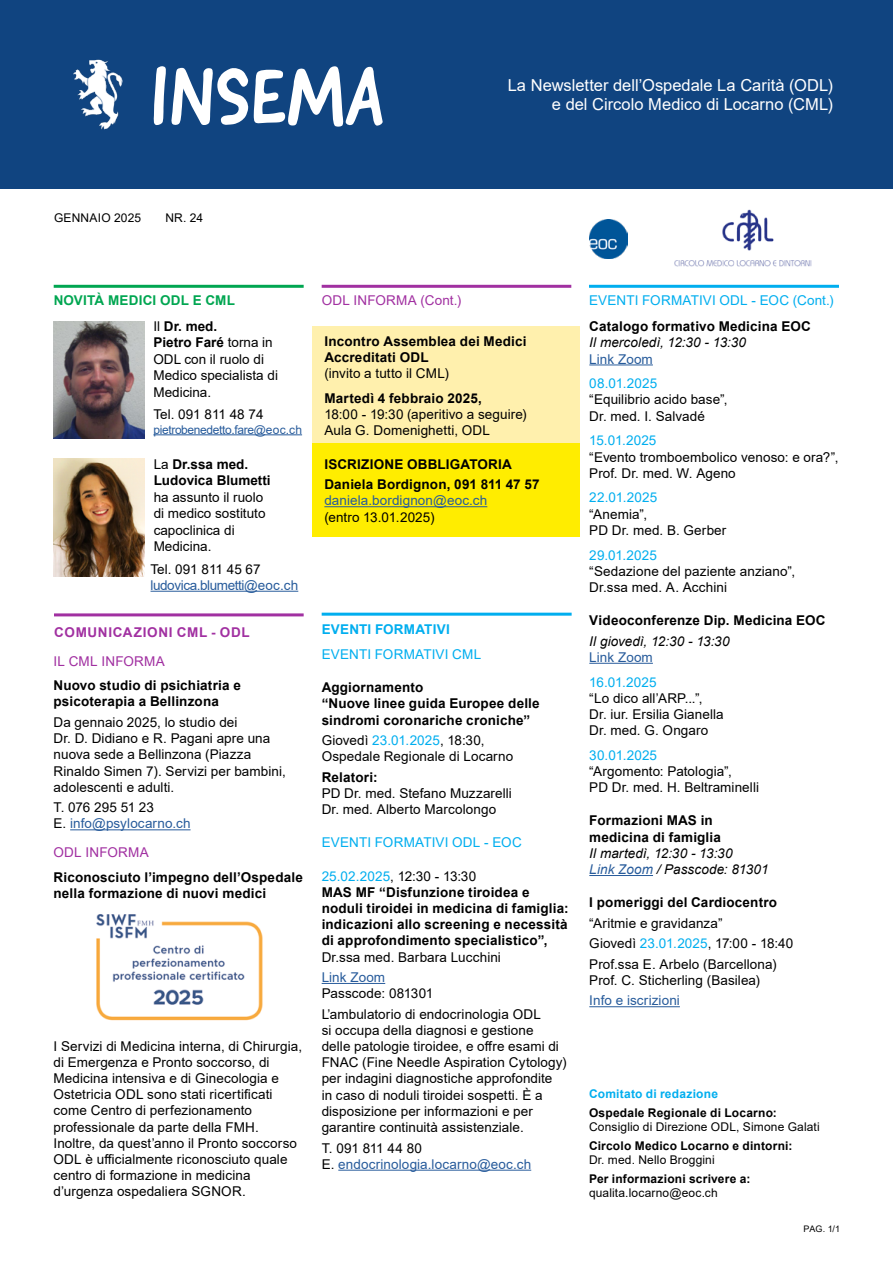
<style>
.page{position:relative;width:893px;height:1263px;background:#fff}
.page>*{position:absolute;margin:0;border:0;box-sizing:border-box;transform-origin:0 0}
.t1{font:81px "Good Dog New";color:#fff}
.t2{font:16.5px/19.8px "Arial";color:#fff;text-align:right}
.t3{font:13.5px/16.2px "Arial";letter-spacing:.005em;color:#000}
.t4{font:700 13.5px/16.2px "Arial";letter-spacing:.01em;color:#000}
.t5{font:13.5px/16.2px "Arial";letter-spacing:.005em;color:#275b9b}
.t6{font:13.5px "Arial";letter-spacing:.01em;color:#00aeef}
.t7{font:italic 13.5px/16.2px "Arial";letter-spacing:.005em;color:#000}
.t8{font:13.5px "Arial";letter-spacing:.015em;color:#a130a1}
.t9{font:13.5px "Arial";letter-spacing:-.03em;color:#275b9b}
.t10{font:700 13.5px "Arial";letter-spacing:.05em;color:#a130a1}
.t11{font:700 13.5px "Arial";letter-spacing:.01em;color:#00a651}
.t12{font:700 13.5px "Arial";letter-spacing:.015em;color:#00aeef}
.t13{font:12px "Arial";letter-spacing:.015em;color:#000}
.t14{font:700 12px "Arial";letter-spacing:.015em;color:#000}
.t15{font:12px "Arial";letter-spacing:-.03em;color:#275b9b}
.t16{font:700 12px "Arial";letter-spacing:.015em;color:#00aeef}
.t17{font:9px "Arial";color:#000}
.s1{font-weight:700}
.s2{font-weight:400}
.s3{color:#000}
.s4{color:#00aeef}
.s5{font-weight:400;color:#00aeef}
.s6{color:#275b9b}
</style>
<div class="page">
<div style="left:312px;top:340px;width:268px;height:197px;background:#ffed00"></div>
<div style="left:312px;top:326px;width:268px;height:117px;background:#fff0ad"></div>
<div style="left:0;top:0;width:893px;height:189px;background:#104480"></div>
<img style="left:73px;top:59px;width:50px;height:71px">
<img style="left:589px;top:220px;width:39px;height:38px">
<img style="left:674px;top:209px;width:138px;height:58px">
<hr style="left:54px;top:613px;width:250px;height:3px;background:#a130a1">
<hr style="left:589px;top:285px;width:250px;height:3px;background:#00aeef">
<hr style="left:54px;top:285px;width:250px;height:3px;background:#00a651">
<hr style="left:589px;top:364px;width:64px;height:1px;background:#275b9b">
<hr style="left:589px;top:663px;width:64px;height:1px;background:#275b9b">
<hr style="left:589px;top:875px;width:64px;height:1px;background:#275b9b">
<hr style="left:589px;top:1006px;width:91px;height:1px;background:#275b9b">
<img style="left:54px;top:321px;width:90px;height:117px">
<hr style="left:153px;top:434px;width:149px;height:1px;background:#275b9b">
<hr style="left:322px;top:285px;width:249px;height:3px;background:#a130a1">
<hr style="left:70px;top:829px;width:121px;height:1px;background:#275b9b">
<img style="left:54px;top:459px;width:90px;height:117px">
<hr style="left:151px;top:591px;width:147px;height:1px;background:#275b9b">
<hr style="left:322px;top:613px;width:250px;height:3px;background:#00aeef">
<hr style="left:322px;top:983px;width:63px;height:1px;background:#275b9b">
<hr style="left:338px;top:1170px;width:193px;height:1px;background:#275b9b">
<hr style="left:324px;top:506px;width:163px;height:1px;background:#275b9b">
<img style="left:96px;top:914px;width:167px;height:107px">
<h1 class="t1" style="left:151px;top:44px;width:234px">INSEMA</h1>
<p class="t13" style="left:54px;top:210px;width:89px">GENNAIO 2025</p>
<p class="t13" style="left:165px;top:210px;width:39px">NR. 24</p>
<p class="t11" style="left:54px;top:291px;width:183px">NOVITÀ MEDICI ODL E CML</p>
<p class="t8" style="left:322px;top:291px;width:141px">ODL INFORMA (Cont.)</p>
<p class="t2" style="left:508px;top:75px;width:327px">La Newsletter dell’Ospedale La Carità (ODL) e del Circolo Medico di Locarno (CML)</p>
<p class="t6" style="left:589px;top:291px;width:246px">EVENTI FORMATIVI ODL - EOC (Cont.)</p>
<p class="t3" style="left:153px;top:318px;width:126px">Il <span class="s1">Dr. med.<br>Pietro Faré</span> torna in<br>ODL con il ruolo di<br>Medico specialista di<br>Medicina.</p>
<p class="t3" style="left:153px;top:406px;width:112px">Tel. 091 811 48 74</p>
<p class="t15" style="left:153px;top:421px;width:150px">pietrobenedetto.fare@eoc.ch</p>
<p class="t4" style="left:154px;top:456px;width:119px"><span class="s2">La</span> Dr.ssa med.<br>Ludovica Blumetti</p>
<p class="t3" style="left:154px;top:488px;width:113px">ha assunto il ruolo di medico sostituto capoclinica di<br>Medicina.</p>
<p class="t3" style="left:151px;top:561px;width:112px">Tel. 091 811 45 67</p>
<p class="t9" style="left:151px;top:576px;width:149px">ludovica.blumetti@eoc.ch</p>
<p class="t10" style="left:54px;top:622px;width:197px">COMUNICAZIONI CML - ODL</p>
<p class="t8" style="left:54px;top:651px;width:113px">IL CML INFORMA</p>
<p class="t4" style="left:54px;top:678px;width:189px">Nuovo studio di psichiatria e psicoterapia a Bellinzona</p>
<p class="t3" style="left:54px;top:714px;width:234px">Da gennaio 2025, lo studio dei<br>Dr. D. Didiano e R. Pagani apre una nuova sede a Bellinzona (Piazza<br>Rinaldo Simen 7). Servizi per bambini, adolescenti e adulti.</p>
<p class="t5" style="left:54px;top:799px;width:139px"><span class="s3">T. 076 295 51 23<br>E.</span> info@psylocarno.ch</p>
<p class="t8" style="left:54px;top:843px;width:97px">ODL INFORMA</p>
<p class="t4" style="left:54px;top:869px;width:251px">Riconosciuto l’impegno dell’Ospedale nella formazione di nuovi medici</p>
<p class="t3" style="left:54px;top:1038px;width:250px">I Servizi di Medicina interna, di Chirurgia, di Emergenza e Pronto soccorso, di Medicina intensiva e di Ginecologia e Ostetricia ODL sono stati ricertificati come Centro di perfezionamento professionale da parte della FMH.<br>Inoltre, da quest’anno il Pronto soccorso ODL è ufficialmente riconosciuto quale centro di formazione in medicina d’urgenza ospedaliera SGNOR.</p>
<p class="t4" style="left:324px;top:333px;width:204px">Incontro Assemblea dei Medici<br>Accreditati ODL</p>
<p class="t3" style="left:324px;top:365px;width:126px">(invito a tutto il CML)</p>
<p class="t4" style="left:324px;top:390px;width:159px">Martedì 4 febbraio 2025,</p>
<p class="t3" style="left:324px;top:406px;width:204px">18:00 - 19:30 (aperitivo a seguire)<br>Aula G. Domenighetti, ODL</p>
<p class="t4" style="left:324px;top:454px;width:217px;line-height:20.4px">ISCRIZIONE OBBLIGATORIA<br>Daniela Bordignon, 091 811 47 57</p>
<p class="t5" style="left:324px;top:492px;width:164px">daniela.bordignon@eoc.ch</p>
<p class="t3" style="left:324px;top:509px;width:112px">(entro 13.01.2025)</p>
<p class="t12" style="left:322px;top:619px;width:130px">EVENTI FORMATIVI</p>
<p class="t6" style="left:322px;top:645px;width:161px">EVENTI FORMATIVI CML</p>
<p class="t4" style="left:322px;top:679px;width:220px">Aggiornamento<br>“Nuove linee guida Europee delle sindromi coronariche croniche”</p>
<p class="t3" style="left:322px;top:732px;width:193px">Giovedì <span class="s4">23.01.2025</span>, 18:30,<br>Ospedale Regionale di Locarno</p>
<p class="t4" style="left:322px;top:769px;width:57px">Relatori:</p>
<p class="t3" style="left:322px;top:785px;width:192px">PD Dr. med. Stefano Muzzarelli<br>Dr. med. Alberto Marcolongo</p>
<p class="t6" style="left:322px;top:833px;width:202px">EVENTI FORMATIVI ODL - EOC</p>
<p class="t4" style="left:322px;top:868px;width:248px"><span class="s5">25.02.2025</span><span class="s2">, 12:30 - 13:30<br></span>MAS MF “Disfunzione tiroidea e noduli tiroidei in medicina di famiglia: indicazioni allo screening e necessità di approfondimento specialistico”,</p>
<p class="t3" style="left:322px;top:949px;width:181px">Dr.ssa med. Barbara Lucchini</p>
<p class="t5" style="left:322px;top:969px;width:65px">Link Zoom</p>
<p class="t3" style="left:322px;top:983px;width:221px;line-height:20.4px">Passcode: 081301<br>L’ambulatorio di endocrinologia ODL</p>
<p class="t3" style="left:322px;top:1022px;width:246px">si occupa della diagnosi e gestione<br>delle patologie tiroidee, e offre esami di FNAC (Fine Needle Aspiration Cytology) per indagini diagnostiche approfondite<br>in caso di noduli tiroidei sospetti. È a disposizione per informazioni e per garantire continuità assistenziale.</p>
<p class="t5" style="left:322px;top:1139px;width:211px"><span class="s3">T. 091 811 44 80<br>E.</span> endocrinologia.locarno@eoc.ch</p>
<p class="t4" style="left:589px;top:318px;width:223px">Catalogo formativo Medicina EOC</p>
<p class="t7" style="left:589px;top:335px;width:158px">Il mercoledì, 12:30 - 13:30</p>
<p class="t5" style="left:589px;top:351px;width:65px">Link Zoom</p>
<p class="t6" style="left:589px;top:374px;width:69px">08.01.2025</p>
<p class="t3" style="left:589px;top:391px;width:140px">“Equilibrio acido base”,<br>Dr. med. I. Salvadé</p>
<p class="t6" style="left:589px;top:431px;width:69px">15.01.2025</p>
<p class="t3" style="left:589px;top:449px;width:251px">“Evento tromboembolico venoso: e ora?”,<br>Prof. Dr. med. W. Ageno</p>
<p class="t6" style="left:589px;top:488px;width:69px">22.01.2025</p>
<p class="t3" style="left:589px;top:506px;width:139px">“Anemia”,<br>PD Dr. med. B. Gerber</p>
<p class="t6" style="left:589px;top:545px;width:69px">29.01.2025</p>
<p class="t3" style="left:589px;top:563px;width:207px">“Sedazione del paziente anziano”,<br>Dr.ssa med. A. Acchini</p>
<p class="t4" style="left:589px;top:612px;width:238px">Videoconferenze Dip. Medicina EOC</p>
<p class="t7" style="left:589px;top:633px;width:142px">Il giovedì, 12:30 - 13:30</p>
<p class="t5" style="left:589px;top:649px;width:65px">Link Zoom</p>
<p class="t6" style="left:589px;top:672px;width:69px">16.01.2025</p>
<p class="t3" style="left:589px;top:690px;width:136px">“Lo dico all’ARP...”,<br>Dr. iur. Ersilia Gianella<br>Dr. med. G. Ongaro</p>
<p class="t6" style="left:589px;top:746px;width:69px">30.01.2025</p>
<p class="t3" style="left:589px;top:763px;width:171px">“Argomento: Patologia”,<br>PD Dr. med. H. Beltraminelli</p>
<p class="t4" style="left:589px;top:813px;width:133px">Formazioni MAS in medicina di famiglia</p>
<p class="t7" style="left:589px;top:845px;width:181px">Il martedì, 12:30 - 13:30<br><span class="s6">Link Zoom</span> / Passcode: 81301</p>
<p class="t4" style="left:589px;top:895px;width:189px">I pomeriggi del Cardiocentro</p>
<p class="t3" style="left:589px;top:913px;width:205px;line-height:20.4px">“Aritmie e gravidanza”<br>Giovedì <span class="s4">23.01.2025</span>, 17:00 - 18:40<br>Prof.ssa E. Arbelo (Barcellona)</p>
<p class="t3" style="left:589px;top:972px;width:172px">Prof. C. Sticherling (Basilea)</p>
<p class="t5" style="left:589px;top:992px;width:92px">Info e iscrizioni</p>
<p class="t16" style="left:589px;top:1085px;width:131px">Comitato di redazione</p>
<p class="t14" style="left:589px;top:1104px;width:189px">Ospedale Regionale di Locarno:</p>
<p class="t13" style="left:589px;top:1118px;width:232px">Consiglio di Direzione ODL, Simone Galati</p>
<p class="t14" style="left:589px;top:1137px;width:205px">Circolo Medico Locarno e dintorni:</p>
<p class="t13" style="left:589px;top:1151px;width:127px">Dr. med. Nello Broggini</p>
<p class="t14" style="left:589px;top:1170px;width:163px">Per informazioni scrivere a:</p>
<p class="t13" style="left:589px;top:1184px;width:130px">qualita.locarno@eoc.ch</p>
<p class="t17" style="left:804px;top:1223px;width:38px">PAG. 1/1</p>
</div>
